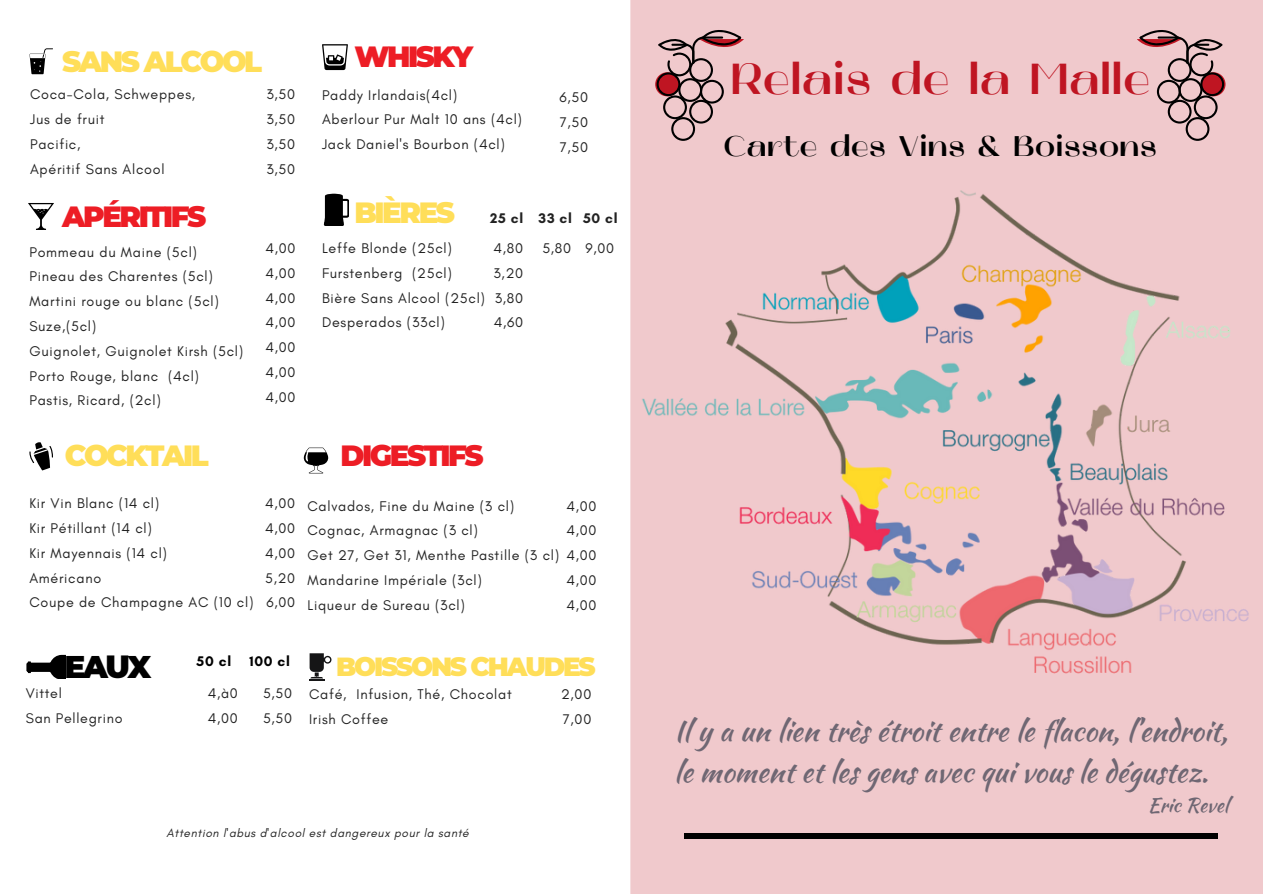
<style>
.page{position:relative;width:1263px;height:894px;background:#fff}
.page>*{position:absolute;margin:0;border:0;box-sizing:border-box;transform-origin:0 0}
.t1{font:700 43.5px "Mak";letter-spacing:.025em;color:#bf1522}
.t2{font:900 31.35px "Montserrat";color:#000}
.t3{font:900 29.1px "Montserrat";letter-spacing:-.085em;color:#ed1d25}
.t4{font:900 29.1px "Montserrat";letter-spacing:-.085em;color:#ffde59}
.t5{font:28.95px/40.5px "Kaushan Script";color:#6f6773}
.t6{font:700 28.5px "Mak";letter-spacing:.025em;color:#000}
.t7{font:900 26.1px "Montserrat";letter-spacing:-.085em;color:#ffde59}
.t8{font:19.65px "Kaushan Script";color:#6f6773}
.t9{font:14.25px/24.8px "Glacial Indifference";letter-spacing:.05em;color:#222}
.t10{font:700 14.25px "Glacial Indifference";letter-spacing:.05em;color:#222}
.t11{font:700 14.25px "Glacial Indifference";letter-spacing:.05em;color:#000}
.t12{font:italic 12px "Glacial Indifference";letter-spacing:.05em;color:#222}
</style>
<div class="page">
<svg style="left:324px;top:193px;width:25px;height:33px"></svg>
<svg style="left:29px;top:442px;width:24px;height:28px"></svg>
<svg style="left:322px;top:44px;width:26px;height:26px"></svg>
<svg style="left:30px;top:48px;width:23px;height:26px"></svg>
<svg style="left:28px;top:203px;width:26px;height:27px"></svg>
<svg style="left:309px;top:653px;width:23px;height:27px"></svg>
<svg style="left:26px;top:654px;width:39px;height:24px"></svg>
<svg style="left:304px;top:447px;width:24px;height:26px"></svg>
<div style="left:630px;top:0;width:633px;height:893px;background:#f0c9cc"></div>
<svg style="left:655px;top:72px;width:24px;height:24px"></svg>
<svg style="left:657px;top:28px;width:87px;height:113px;background:#c8a0a3"></svg>
<svg style="left:1137px;top:28px;width:87px;height:113px;background:#c8a0a3"></svg>
<div style="left:684px;top:833px;width:534px;height:5px;background:#000"></div>
<img style="left:630px;top:190px;width:632px;height:500px">
<h3 class="t4" style="left:62px;top:43px;width:202px">SANS ALCOOL</h3>
<p class="t9" style="left:30px;top:82px;width:166px">Coca-Cola, Schweppes,<br>Jus de fruit<br>Pacific,<br>Apéritif Sans Alcool</p>
<p class="t9" style="left:266px;top:82px;width:30px;text-align:justify">3,50<br>3,50<br>3,50<br>3,50</p>
<h3 class="t3" style="left:354px;top:39px;width:120px">WHISKY</h3>
<p class="t9" style="left:322px;top:82px;width:201px">Paddy Irlandais(4cl)<br>Aberlour Pur Malt 10 ans (4cl)<br>Jack Daniel's Bourbon (4cl)</p>
<p class="t9" style="left:559px;top:85px;width:30px;text-align:justify">6,50<br>7,50<br>7,50</p>
<h3 class="t3" style="left:62px;top:199px;width:146px">APÉRITIFS</h3>
<h3 class="t4" style="left:354px;top:195px;width:102px">BIÈRES</h3>
<p class="t10" style="left:490px;top:209px;width:129px">25 cl 33 cl 50 cl</p>
<p class="t9" style="left:493px;top:235px;width:31px">4,80</p>
<p class="t9" style="left:585px;top:236px;width:30px">9,00</p>
<p class="t9" style="left:493px;top:260px;width:31px;text-align:justify">3,20<br>3,80<br>4,60</p>
<p class="t9" style="left:29px;top:239px;width:215px">Pommeau du Maine (5cl)<br>Pineau des Charentes (5cl)<br>Martini rouge ou blanc (5cl)<br>Suze,(5cl)<br>Guignolet, Guignolet Kirsh (5cl)<br>Porto Rouge, blanc (4cl)<br>Pastis, Ricard, (2cl)</p>
<p class="t9" style="left:322px;top:235px;width:164px">Leffe Blonde (25cl)<br>Furstenberg (25cl)<br>Bière Sans Alcool (25cl)<br>Desperados (33cl)</p>
<p class="t9" style="left:542px;top:236px;width:30px">5,80</p>
<p class="t9" style="left:266px;top:236px;width:31px;text-align:justify">4,00<br>4,00<br>4,00<br>4,00<br>4,00<br>4,00<br>4,00</p>
<h3 class="t4" style="left:65px;top:438px;width:146px">COCKTAIL</h3>
<p class="t9" style="left:29px;top:491px;width:226px">Kir Vin Blanc (14 cl)<br>Kir Pétillant (14 cl)<br>Kir Mayennais (14 cl)<br>Américano<br>Coupe de Champagne AC (10 cl)</p>
<p class="t9" style="left:265px;top:491px;width:31px;text-align:justify">4,00<br>4,00<br>4,00<br>5,20<br>6,00</p>
<h3 class="t3" style="left:341px;top:438px;width:144px">DIGESTIFS</h3>
<p class="t9" style="left:307px;top:493px;width:253px">Calvados, Fine du Maine (3 cl)<br>Cognac, Armagnac (3 cl)<br>Get 27, Get 31, Menthe Pastille (3 cl)<br>Mandarine Impériale (3cl)<br>Liqueur de Sureau (3cl)</p>
<p class="t9" style="left:567px;top:493px;width:31px;text-align:justify">4,00<br>4,00<br>4,00<br>4,00<br>4,00</p>
<h2 class="t2" style="left:64px;top:647px;width:88px">EAUX</h2>
<p class="t11" style="left:197px;top:652px;width:36px">50 cl</p>
<p class="t11" style="left:249px;top:652px;width:42px">100 cl</p>
<h3 class="t7" style="left:336px;top:650px;width:261px">BOISSONS CHAUDES</h3>
<p class="t9" style="left:26px;top:680px;width:98px">Vittel<br>San Pellegrino</p>
<p class="t9" style="left:208px;top:680px;width:32px">4,à0<br>4,00</p>
<p class="t9" style="left:263px;top:680px;width:31px">5,50<br>5,50</p>
<p class="t9" style="left:309px;top:681px;width:204px">Café, Infusion, Thé, Chocolat<br>Irish Coffee</p>
<p class="t9" style="left:561px;top:681px;width:32px">2,00<br>7,00</p>
<p class="t12" style="left:167px;top:825px;width:304px">Attention l'abus d'alcool est dangereux pour la santé</p>
<h1 class="t1" style="left:731px;top:61px;width:421px">Relais de la Malle</h1>
<h3 class="t6" style="left:724px;top:134px;width:435px">Carte des Vins &amp; Boissons</h3>
<h3 class="t5" style="left:674px;top:710px;width:555px">Il y a un lien très étroit entre le flacon, l’endroit, le moment et les gens avec qui vous le dégustez.</h3>
<h3 class="t8" style="left:1148px;top:790px;width:82px">Eric Revel</h3>
</div>
